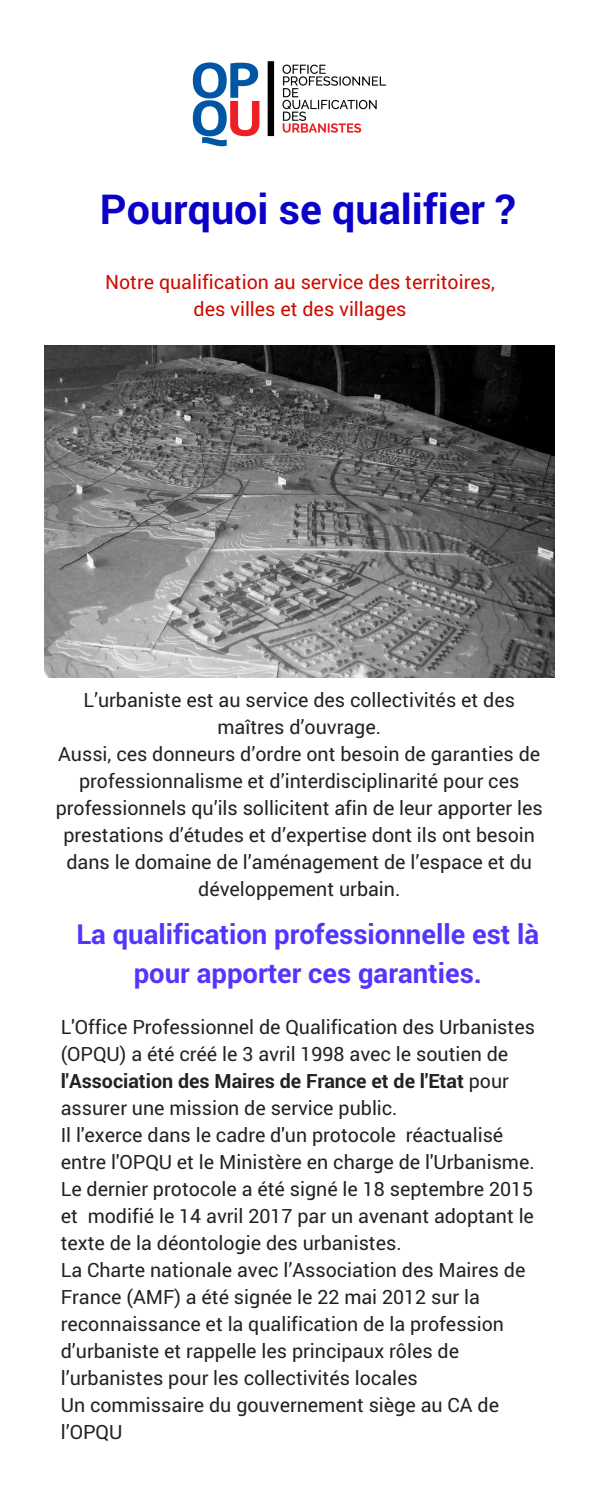
<style>
.page{position:relative;width:600px;height:1500px;background:#fff}
.page>*{position:absolute;margin:0;border:0;box-sizing:border-box;transform-origin:0 0}
.t1{font:700 41.3px "Roboto";color:#0b00c8}
.t2{font:700 27.5px/38.2px "Roboto";color:#5236ff;text-align:center}
.t3{font:19.7px/27px "Roboto";color:#222}
.t4{font:19.7px/27px "Roboto";color:#cb0c00;text-align:center}
.s1{font-weight:700}
</style>
<div class="page">
<img style="left:192px;top:61px;width:195px;height:86px">
<img style="left:44px;top:346px;width:511px;height:331px">
<h1 class="t1" style="left:100px;top:181px;width:417px">Pourquoi se qualifier ?</h1>
<p class="t4" style="left:105px;top:268px;width:391px">Notre qualification au service des territoires, des villes et des villages</p>
<p class="t3" style="left:56px;top:686px;width:488px;text-align:center">L’urbaniste est au service des collectivités et des maîtres d’ouvrage.<br>Aussi, ces donneurs d’ordre ont besoin de garanties de professionnalisme et d’interdisciplinarité pour ces professionnels qu’ils sollicitent afin de leur apporter les prestations d’études et d’expertise dont ils ont besoin dans le domaine de l’aménagement de l’espace et du développement urbain.</p>
<h2 class="t2" style="left:76px;top:914px;width:465px">La qualification professionnelle est là pour apporter ces garanties.</h2>
<p class="t3" style="left:61px;top:1012px;width:476px">L'Office Professionnel de Qualification des Urbanistes (OPQU) a été créé le 3 avril 1998 avec le soutien de <span class="s1">l'Association des Maires de France et de l'Etat</span> pour assurer une mission de service public.<br>Il l'exerce dans le cadre d'un protocole réactualisé entre l'OPQU et le Ministère en charge de l'Urbanisme.<br>Le dernier protocole a été signé le 18 septembre 2015 et modifié le 14 avril 2017 par un avenant adoptant le texte de la déontologie des urbanistes.<br>La Charte nationale avec l’Association des Maires de France (AMF) a été signée le 22 mai 2012 sur la reconnaissance et la qualification de la profession d’urbaniste et rappelle les principaux rôles de l’urbanistes pour les collectivités locales<br>Un commissaire du gouvernement siège au CA de l’OPQU</p>
</div>
